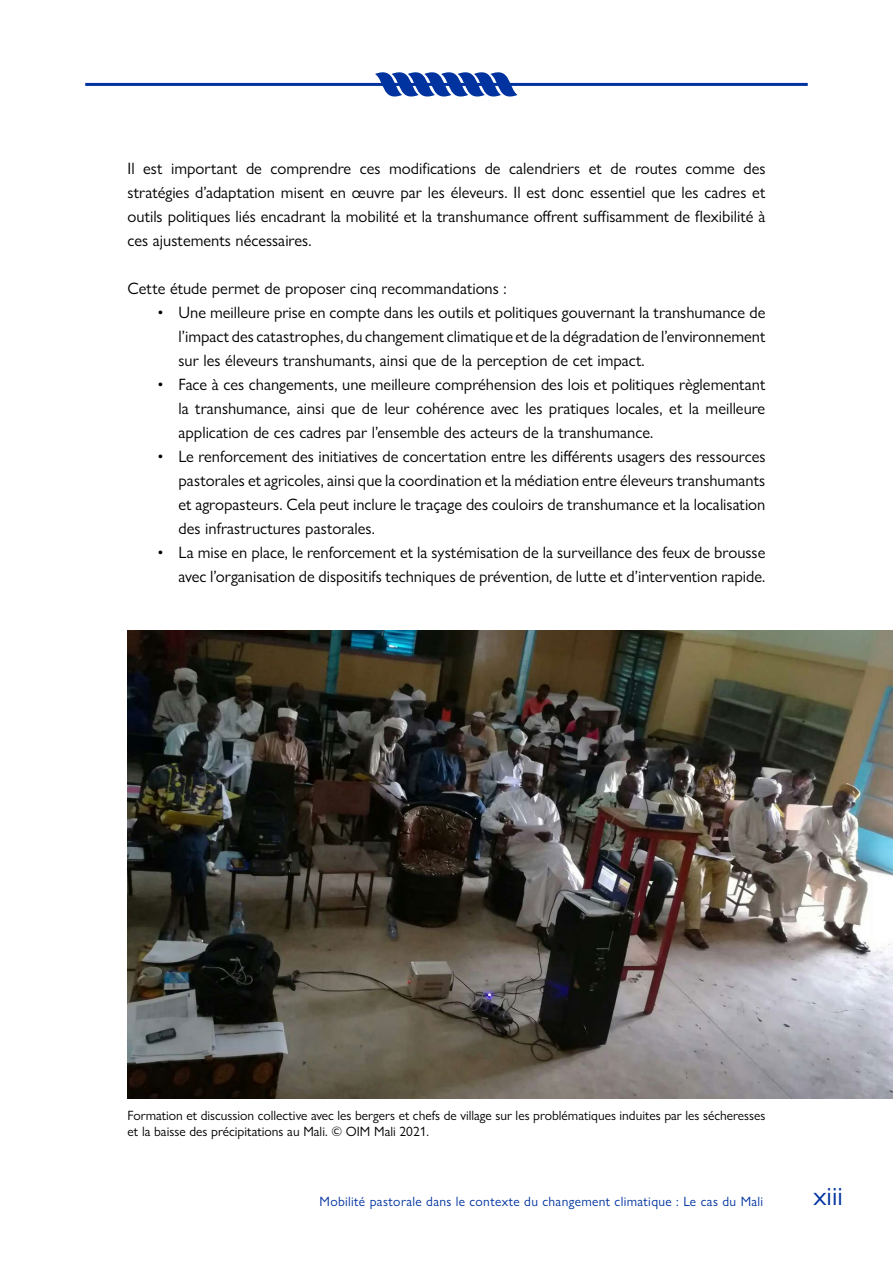
<style>
.page{position:relative;width:893px;height:1263px;background:#fff}
.page>*{position:absolute;margin:0;border:0;box-sizing:border-box;transform-origin:0 0}
.t1{font:27px "Gill Sans Nova";color:#0033a0}
.t2{font:16.5px/24px "Gill Sans Nova";color:#000;text-align:justify}
.t3{font:13.5px/16.2px "Gill Sans Nova";color:#000}
.t4{font:13.5px "Gill Sans Nova";letter-spacing:.025em;color:#0033a0}
</style>
<div class="page">
<svg style="left:375px;top:72px;width:142px;height:25px"></svg>
<hr style="left:85px;top:83px;width:723px;height:3px;background:#0033a0">
<img style="left:128px;top:630px;width:765px;height:468px">
<p class="t2" style="left:128px;top:156px;width:639px">Il est important de comprendre ces modifications de calendriers et de routes comme des stratégies d’adaptation misent en œuvre par les éleveurs. Il est donc essentiel que les cadres et outils politiques liés encadrant la mobilité et la transhumance offrent suffisamment de flexibilité à ces ajustements nécessaires.</p>
<p class="t2" style="left:128px;top:276px;width:381px">Cette étude permet de proposer cinq recommandations :</p>
<p class="t2" style="left:179px;top:300px;width:588px;text-indent:-21px">• Une meilleure prise en compte dans les outils et politiques gouvernant la transhumance de l’impact des catastrophes, du changement climatique et de la dégradation de l’environnement sur les éleveurs transhumants, ainsi que de la perception de cet impact.</p>
<p class="t2" style="left:179px;top:372px;width:588px;text-indent:-21px">• Face à ces changements, une meilleure compréhension des lois et politiques règlementant la transhumance, ainsi que de leur cohérence avec les pratiques locales, et la meilleure application de ces cadres par l’ensemble des acteurs de la transhumance.</p>
<p class="t2" style="left:179px;top:444px;width:588px;text-indent:-21px">• Le renforcement des initiatives de concertation entre les différents usagers des ressources pastorales et agricoles, ainsi que la coordination et la médiation entre éleveurs transhumants et agropasteurs. Cela peut inclure le traçage des couloirs de transhumance et la localisation des infrastructures pastorales.</p>
<p class="t2" style="left:158px;top:540px;width:609px;text-align:right">• La mise en place, le renforcement et la systémisation de la surveillance des feux de brousse avec l’organisation de dispositifs techniques de prévention, de lutte et d’intervention rapide.</p>
<p class="t3" style="left:128px;top:1107px;width:639px">Formation et discussion collective avec les bergers et chefs de village sur les problématiques induites par les sécheresses et la baisse des précipitations au Mali. © OIM Mali 2021.</p>
<p class="t4" style="left:320px;top:1193px;width:445px">Mobilité pastorale dans le contexte du changement climatique : Le cas du Mali</p>
<h1 class="t1" style="left:813px;top:1180px;width:31px">xiii</h1>
</div>
